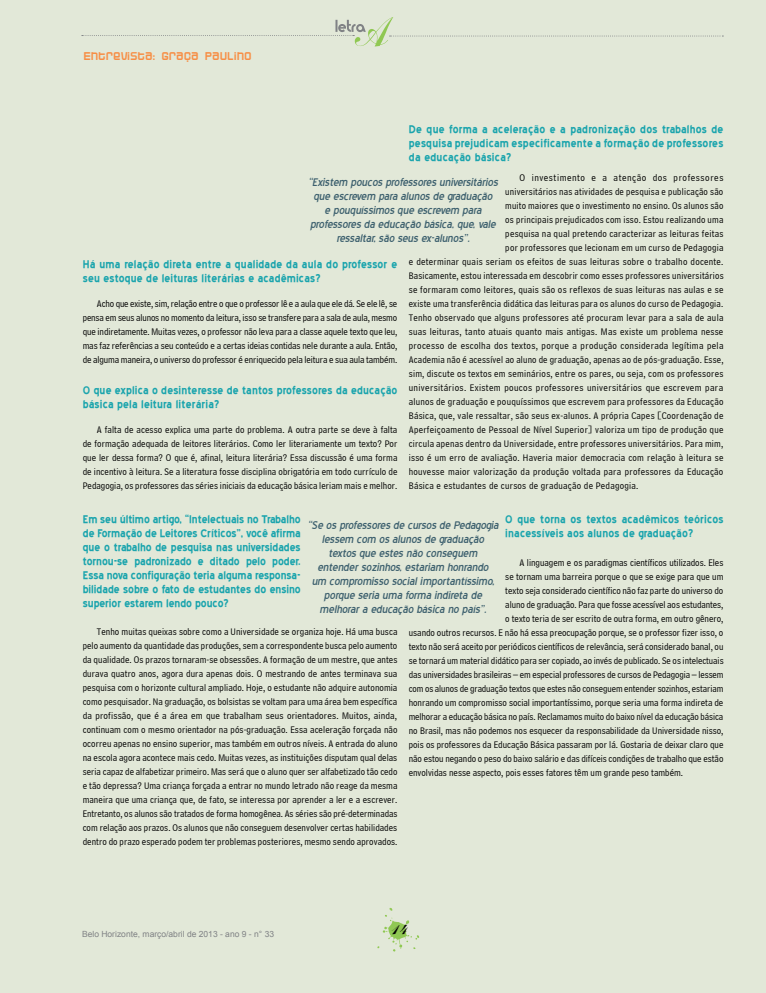
<style>
.page{position:relative;width:766px;height:993px;background:#fff}
.page>*{position:absolute;margin:0;border:0;box-sizing:border-box;transform-origin:0 0}
.t1{font:16px "Arenski";color:#000}
.t2{font:italic 14px/14px "Blue Highway";letter-spacing:-.165em;color:#3d606e;text-align:center}
.t3{font:700 13.8px/14px "Blue Highway";letter-spacing:.01em;color:#1aa4ad}
.t4{font:12px "Blackjack";color:#f78e45}
.t5{font:10px/14px "Bell Centennial BT Address";letter-spacing:.02em;color:#000;text-align:justify}
.t6{font:10px "Bell Centennial BT Address";color:#000}
.t7{font:10px "Bell Centennial BT Address";letter-spacing:-.005em;color:#000}
.t8{font:10px "Bell Centennial BT Address";letter-spacing:.055em;color:#000}
.t9{font:8.5px "Arial";color:#808285}
.s1{font-family:"Bell Gothic BT";font-size:11px}
</style>
<div class="page">
<div style="left:0;top:0;width:765px;height:992px;background:#e2e8d8"></div>
<svg style="left:82px;top:17px;width:641px;height:29px"></svg>
<svg style="left:377px;top:907px;width:42px;height:44px"></svg>
<img style="left:390px;top:922px;width:17px;height:18px">
<p class="t4" style="left:83px;top:48px;width:170px">ENTREVISTA: GRAÇA PAULINO</p>
<h3 class="t3" style="left:409px;top:122px;width:316px;text-align:justify">De que forma a aceleração e a padronização dos trabalhos de pesquisa prejudicam especificamente a formação de professores da educação básica?</h3>
<p class="t8" style="left:519px;top:171px;width:205px">O investimento e a atenção dos professores</p>
<p class="t5" style="left:505px;top:184px;width:219px">universitários nas atividades de pesquisa e publicação são</p>
<p class="t5" style="left:505px;top:198px;width:220px">muito maiores que o investimento no ensino. Os alunos são</p>
<p class="t5" style="left:505px;top:212px;width:219px">os principais prejudicados com isso. Estou realizando uma</p>
<p class="t5" style="left:505px;top:226px;width:220px">pesquisa na qual pretendo caracterizar as leituras feitas</p>
<p class="t5" style="left:505px;top:240px;width:220px">por professores que lecionam em um curso de Pedagogia</p>
<p class="t5" style="left:408px;top:254px;width:316px">e determinar quais seriam os efeitos de suas leituras sobre o trabalho docente.</p>
<p class="t5" style="left:408px;top:268px;width:316px">Basicamente, estou interessada em descobrir como esses professores universitários</p>
<p class="t5" style="left:408px;top:282px;width:316px">se formaram como leitores, quais são os reflexos de suas leituras nas aulas e se</p>
<p class="t5" style="left:408px;top:296px;width:316px">existe uma transferência didática das leituras para os alunos do curso de Pedagogia.</p>
<p class="t5" style="left:408px;top:310px;width:316px">Tenho observado que alguns professores até procuram levar para a sala de aula</p>
<p class="t5" style="left:408px;top:324px;width:316px">suas leituras, tanto atuais quanto mais antigas. Mas existe um problema nesse</p>
<p class="t5" style="left:408px;top:338px;width:316px">processo de escolha dos textos, porque a produção considerada legítima pela</p>
<p class="t5" style="left:408px;top:352px;width:316px">Academia não é acessível ao aluno de graduação, apenas ao de pós-graduação. Esse,</p>
<p class="t5" style="left:408px;top:366px;width:316px">sim, discute os textos em seminários, entre os pares, ou seja, com os professores</p>
<p class="t5" style="left:408px;top:380px;width:316px">universitários. Existem poucos professores universitários que escrevem para</p>
<p class="t5" style="left:408px;top:394px;width:316px">alunos de graduação e pouquíssimos que escrevem para professores da Educação</p>
<p class="t5" style="left:408px;top:408px;width:316px">Básica, que, vale ressaltar, são seus ex-alunos. A própria Capes <span class="s1">[</span>Coordenação de</p>
<p class="t5" style="left:408px;top:422px;width:316px">Aperfeiçoamento de Pessoal de Nível Superior<span class="s1">]</span> valoriza um tipo de produção que</p>
<p class="t5" style="left:408px;top:436px;width:316px">circula apenas dentro da Universidade, entre professores universitários. Para mim,</p>
<p class="t5" style="left:408px;top:450px;width:316px">isso é um erro de avaliação. Haveria maior democracia com relação à leitura se</p>
<p class="t5" style="left:408px;top:464px;width:316px">houvesse maior valorização da produção voltada para professores da Educação</p>
<p class="t5" style="left:408px;top:478px;width:231px">Básica e estudantes de cursos de graduação de Pedagogia.</p>
<h2 class="t2" style="left:308px;top:175px;width:194px">“Existem poucos professores universitários que escrevem para alunos de graduação e pouquíssimos que escrevem para professores da educação básica,que,vale ressaltar,são seus ex-alunos”.</h2>
<h3 class="t3" style="left:83px;top:257px;width:316px">Há uma relação direta entre a qualidade da aula do professor e seu estoque de leituras literárias e acadêmicas?</h3>
<p class="t5" style="left:83px;top:297px;width:316px;text-indent:14px">Acho que existe, sim, relação entre o que o professor lê e a aula que ele dá. Se ele lê, se pensa em seus alunos no momento da leitura, isso se transfere para a sala de aula, mesmo que indiretamente. Muitas vezes, o professor não leva para a classe aquele texto que leu, mas faz referências a seu conteúdo e a certas ideias contidas nele durante a aula. Então, de alguma maneira, o universo do professor é enriquecido pela leitura e sua aula também.</p>
<h3 class="t3" style="left:83px;top:383px;width:316px">O que explica o desinteresse de tantos professores da educação básica pela leitura literária?</h3>
<p class="t5" style="left:83px;top:422px;width:316px;text-indent:14px">A falta de acesso explica uma parte do problema. A outra parte se deve à falta de formação adequada de leitores literários. Como ler literariamente um texto? Por que ler dessa forma? O que é, afinal, leitura literária? Essa discussão é uma forma de incentivo à leitura. Se a literatura fosse disciplina obrigatória em todo currículo de Pedagogia, os professores das séries iniciais da educação básica leriam mais e melhor.</p>
<p class="t3" style="left:83px;top:512px;width:219px;text-align:justify">Em seu último artigo, “Intelectuais no Trabalho de Formação de Leitores Críticos”, você afirma que o trabalho de pesquisa nas universidades tornou-se padronizado e ditado pelo poder.<br>Essa nova configuração teria alguma responsa&shy;bilidade sobre o fato de estudantes do ensino superior estarem lendo pouco?</p>
<h3 class="t3" style="left:505px;top:512px;width:219px">O que torna os textos acadêmicos teóricos inacessíveis aos alunos de graduação?</h3>
<p class="t2" style="left:307px;top:518px;width:195px">“Se os professores de cursos de Pedagogia lessem com os alunos de graduação textos que estes não conseguem entendersozinhos,estariam honrando um compromisso socialimportantíssimo, porque seria uma forma indireta de melhorara educação básica no país”.</p>
<p class="t6" style="left:519px;top:556px;width:205px">A linguagem e os paradigmas científicos utilizados. Eles</p>
<p class="t6" style="left:505px;top:570px;width:219px">se tornam uma barreira porque o que se exige para que um</p>
<p class="t6" style="left:505px;top:584px;width:219px">texto seja considerado científico não faz parte do universo do</p>
<p class="t7" style="left:505px;top:598px;width:219px">aluno de graduação. Para que fosse acessível aos estudantes,</p>
<p class="t6" style="left:505px;top:612px;width:219px">o texto teria de ser escrito de outra forma, em outro gênero,</p>
<p class="t6" style="left:408px;top:626px;width:316px">usando outros recursos. E não há essa preocupação porque, se o professor fizer isso, o</p>
<p class="t6" style="left:408px;top:640px;width:316px">texto não será aceito por periódicos científicos de relevância, será considerado banal, ou</p>
<p class="t7" style="left:408px;top:654px;width:316px">se tornará um material didático para ser copiado, ao invés de publicado. Se os intelectuais</p>
<p class="t7" style="left:408px;top:668px;width:316px">das universidades brasileiras – em especial professores de cursos de Pedagogia – lessem</p>
<p class="t7" style="left:408px;top:682px;width:316px">com os alunos de graduação textos que estes não conseguem entender sozinhos, estariam</p>
<p class="t6" style="left:408px;top:696px;width:316px">honrando um compromisso social importantíssimo, porque seria uma forma indireta de</p>
<p class="t7" style="left:408px;top:710px;width:316px">melhorar a educação básica no país. Reclamamos muito do baixo nível da educação básica</p>
<p class="t6" style="left:408px;top:724px;width:316px">no Brasil, mas não podemos nos esquecer da responsabilidade da Universidade nisso,</p>
<p class="t6" style="left:408px;top:738px;width:316px">pois os professores da Educação Básica passaram por lá. Gostaria de deixar claro que</p>
<p class="t6" style="left:408px;top:752px;width:316px">não estou negando o peso do baixo salário e das difíceis condições de trabalho que estão</p>
<p class="t6" style="left:408px;top:766px;width:276px">envolvidas nesse aspecto, pois esses fatores têm um grande peso também.</p>
<p class="t5" style="left:83px;top:624px;width:316px;text-indent:14px">Tenho muitas queixas sobre como a Universidade se organiza hoje. Há uma busca pelo aumento da quantidade das produções, sem a correspondente busca pelo aumento da qualidade. Os prazos tornaram-se obsessões. A formação de um mestre, que antes durava quatro anos, agora dura apenas dois. O mestrando de antes terminava sua pesquisa com o horizonte cultural ampliado. Hoje, o estudante não adquire autonomia como pesquisador. Na graduação, os bolsistas se voltam para uma área bem específica da profissão, que é a área em que trabalham seus orientadores. Muitos, ainda, continuam com o mesmo orientador na pós-graduação. Essa aceleração forçada não ocorreu apenas no ensino superior, mas também em outros níveis. A entrada do aluno na escola agora acontece mais cedo. Muitas vezes, as instituições disputam qual delas seria capaz de alfabetizar primeiro. Mas será que o aluno quer ser alfabetizado tão cedo e tão depressa? Uma criança forçada a entrar no mundo letrado não reage da mesma maneira que uma criança que, de fato, se interessa por aprender a ler e a escrever.<br>Entretanto, os alunos são tratados de forma homogênea. As séries são pré-determinadas com relação aos prazos. Os alunos que não conseguem desenvolver certas habilidades dentro do prazo esperado podem ter problemas posteriores, mesmo sendo aprovados.</p>
<p class="t9" style="left:82px;top:928px;width:193px">Belo Horizonte, março/abril de 2013 - ano 9 - n° 33</p>
<h1 class="t1" style="left:389px;top:919px;width:18px">14</h1>
</div>
